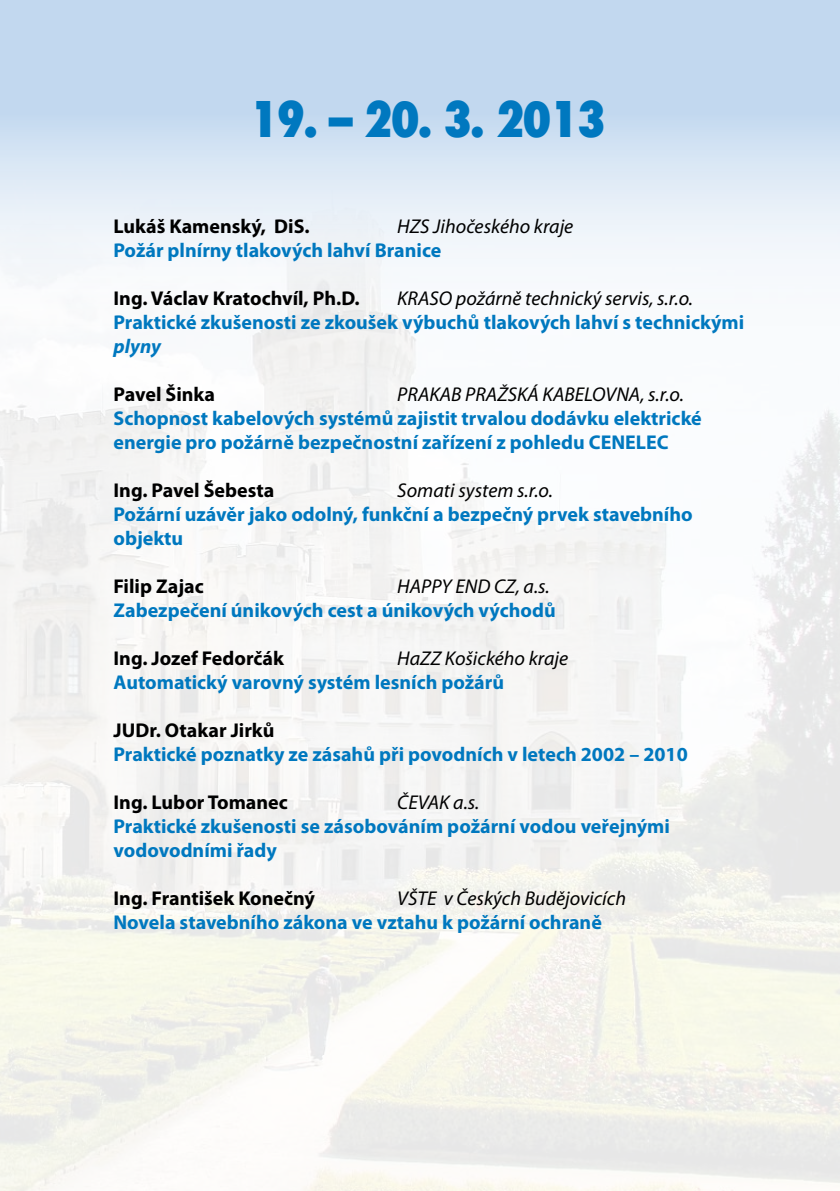
<style>
.page{position:relative;width:840px;height:1191px;background:#fff}
.page>*{position:absolute;margin:0;border:0;box-sizing:border-box;transform-origin:0 0}
.t1{font:48px "Fujiyama Extra Bold CE";letter-spacing:-.04em;color:#0078bf}
.t2{font:700 20px/24px "Myriad Pro";color:#0078bf}
.t3{font:italic 20px "Myriad Pro";color:#000}
.t4{font:700 20px "Myriad Pro";color:#000}
.t5{font:italic 700 20px "Myriad Pro";color:#0078bf}
</style>
<div class="page">
<div style="left:0;top:0;width:839px;height:342px;background:#c2d8ef"></div>
<img style="left:0;top:140px;width:839px;height:1051px">
<h1 class="t1" style="left:249px;top:87px;width:358px">19. – 20. 3. 2013</h1>
<p class="t4" style="left:113px;top:213px;width:198px">Lukáš Kamenský, DiS.</p>
<p class="t3" style="left:397px;top:214px;width:177px">HZS Jihočeského kraje</p>
<p class="t2" style="left:113px;top:237px;width:329px">Požár plnírny tlakových lahví Branice</p>
<p class="t4" style="left:113px;top:285px;width:248px">Ing. Václav Kratochvíl, Ph.D.</p>
<p class="t3" style="left:397px;top:286px;width:297px">KRASO požárně technický servis, s.r.o.</p>
<p class="t2" style="left:113px;top:309px;width:632px">Praktické zkušenosti ze zkoušek výbuchů tlakových lahví s technickými</p>
<p class="t5" style="left:113px;top:333px;width:49px">plyny</p>
<p class="t4" style="left:113px;top:381px;width:103px">Pavel Šinka</p>
<p class="t3" style="left:397px;top:382px;width:288px">PRAKAB PRAŽSKÁ KABELOVNA, s.r.o.</p>
<p class="t2" style="left:113px;top:405px;width:589px">Schopnost kabelových systémů zajistit trvalou dodávku elektrické energie pro požárně bezpečnostní zařízení z pohledu CENELEC</p>
<p class="t4" style="left:113px;top:477px;width:162px">Ing. Pavel Šebesta</p>
<p class="t3" style="left:397px;top:478px;width:157px">Somati system s.r.o.</p>
<p class="t2" style="left:113px;top:501px;width:580px">Požární uzávěr jako odolný, funkční a bezpečný prvek stavebního objektu</p>
<p class="t4" style="left:113px;top:573px;width:92px">Filip Zajac</p>
<p class="t3" style="left:397px;top:574px;width:154px">HAPPY END CZ, a.s.</p>
<p class="t2" style="left:113px;top:597px;width:443px">Zabezpečení únikových cest a únikových východů</p>
<p class="t4" style="left:113px;top:645px;width:172px">Ing. Jozef Fedorčák</p>
<p class="t3" style="left:397px;top:646px;width:172px">HaZZ Košického kraje</p>
<p class="t2" style="left:113px;top:669px;width:392px">Automatický varovný systém lesních požárů</p>
<p class="t4" style="left:113px;top:717px;width:162px">JUDr. Otakar Jirků</p>
<p class="t2" style="left:113px;top:741px;width:575px">Praktické poznatky ze zásahů při povodních v letech 2002 – 2010</p>
<p class="t4" style="left:113px;top:789px;width:176px">Ing. Lubor Tomanec</p>
<p class="t3" style="left:397px;top:790px;width:83px">ČEVAK a.s.</p>
<p class="t2" style="left:113px;top:813px;width:557px">Praktické zkušenosti se zásobováním požární vodou veřejnými vodovodními řady</p>
<p class="t4" style="left:113px;top:885px;width:203px">Ing. František Konečný</p>
<p class="t3" style="left:397px;top:886px;width:230px">VŠTE v Českých Budějovicích</p>
<p class="t2" style="left:113px;top:909px;width:489px">Novela stavebního zákona ve vztahu k požární ochraně</p>
</div>
